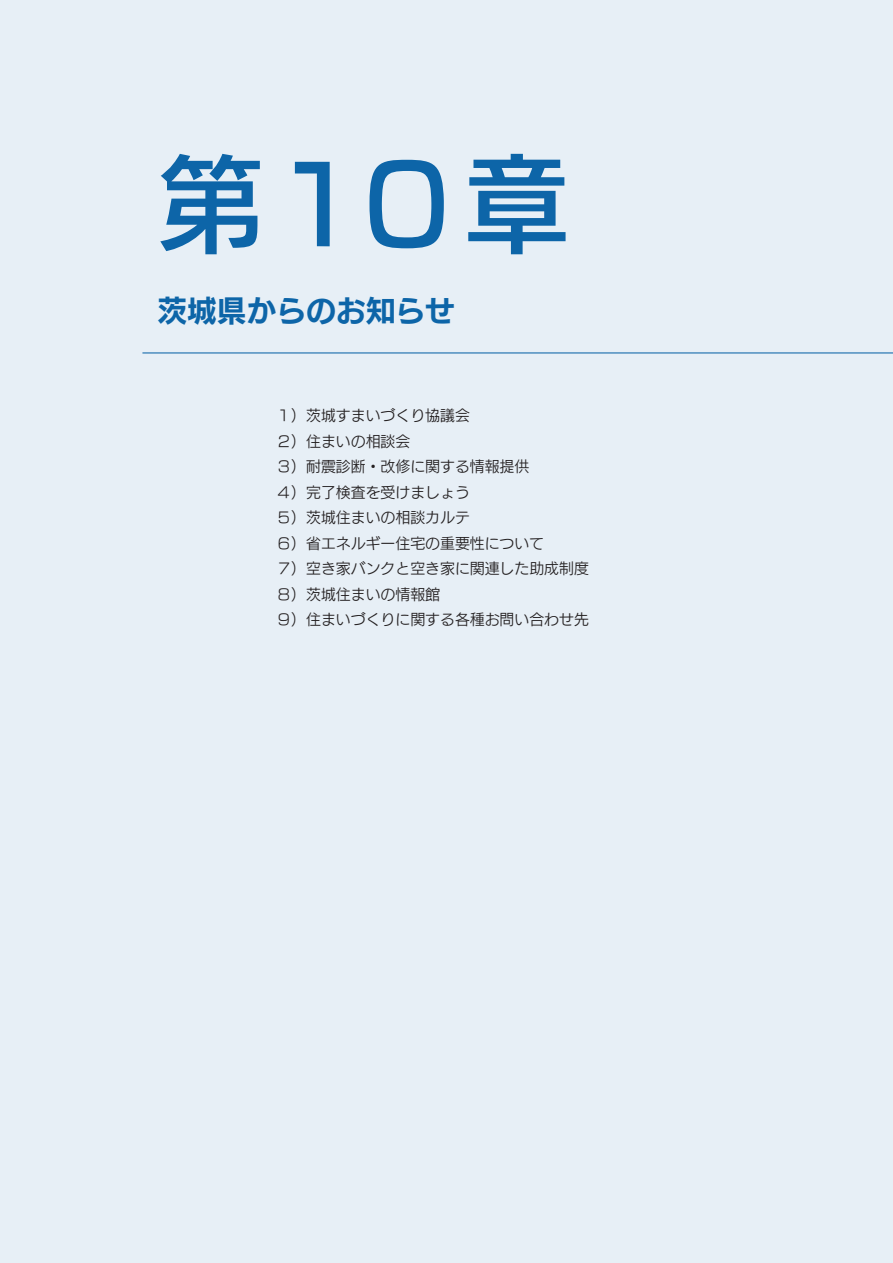
<style>
.page{position:relative;width:893px;height:1263px;background:#e7eff6}
.page>*{position:absolute;margin:0;border:0;box-sizing:border-box;transform-origin:0 0}
.t1{font:106.35px "New Rodin Pro DB";color:#0d65a8}
.t2{font:29.7px "New Rodin Pro B";color:#0d65a8}
.t3{font:14.85px/25.5px "New Rodin Pro M";color:#231f20}
</style>
<div class="page">
<hr style="left:142px;top:352px;width:751px;height:1px;background:#0d65a8">
<h1 class="t1" style="left:157px;top:113px;width:414px">第10章</h1>
<h2 class="t2" style="left:157px;top:285px;width:299px">茨城県からのお知らせ</h2>
<p class="t3" style="left:276px;top:402px;width:314px">１）茨城すまいづくり協議会<br>２）住まいの相談会<br>３）耐震診断・改修に関する情報提供<br>４）完了検査を受けましょう<br>５）茨城住まいの相談カルテ<br>６）省エネルギー住宅の重要性について<br>７）空き家バンクと空き家に関連した助成制度<br>８）茨城住まいの情報館<br>９）住まいづくりに関する各種お問い合わせ先</p>
</div>
